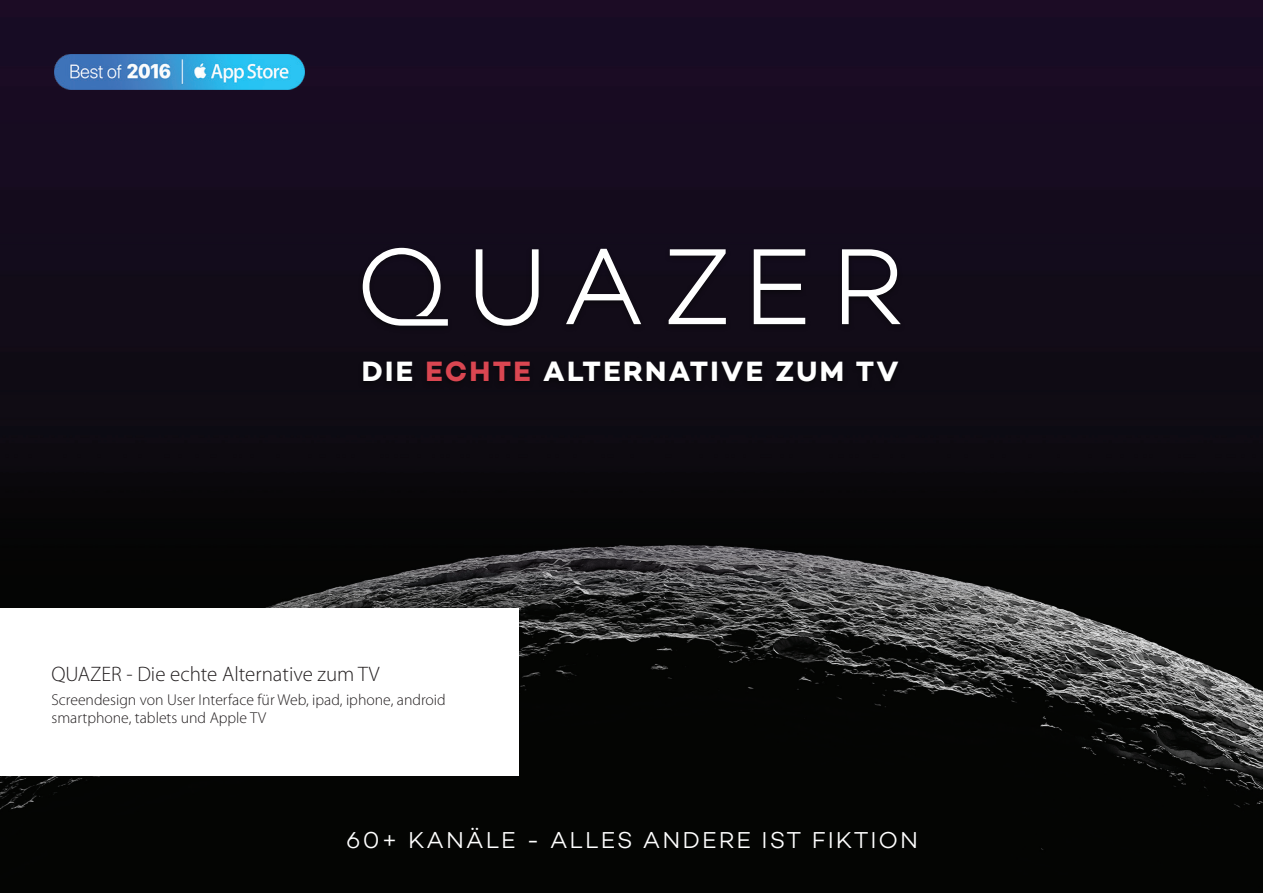
<style>
.page{position:relative;width:1263px;height:893px;background:#fff}
.page>*{position:absolute;margin:0;border:0;box-sizing:border-box;transform-origin:0 0}
.t1{font:700 28.5px "Campton";letter-spacing:.085em;color:#fff}
.t2{font:300 23.4px "Campton";letter-spacing:.085em;color:#fff}
.t3{font:300 21px "Myriad Pro";color:#231f20}
.t4{font:300 15.75px/18px "Myriad Pro";color:#231f20}
.s1{color:#da4651}
</style>
<div class="page">
<img style="left:0;top:0;width:1262px;height:893px">
<div style="left:0;top:608px;width:518px;height:167px;background:#fff"></div>
<div style="left:358px;top:246px;width:547px;height:143px;background:#110b16"></div>
<svg style="left:476px;top:249px;width:63px;height:77px;fill:#120c1a"></svg>
<svg style="left:566px;top:249px;width:75px;height:75px"></svg>
<svg style="left:669px;top:249px;width:57px;height:75px"></svg>
<svg style="left:754px;top:249px;width:51px;height:75px"></svg>
<svg style="left:842px;top:249px;width:59px;height:75px;fill:#120c1a"></svg>
<svg style="left:363px;top:248px;width:85px;height:78px;fill:#120c18"></svg>
<img style="left:54px;top:54px;width:251px;height:35px">
<h1 class="t1" style="left:362px;top:353px;width:539px">DIE <span class="s1">ECHTE</span> ALTERNATIVE ZUM TV</h1>
<h3 class="t3" style="left:51px;top:661px;width:330px">QUAZER - Die echte Alternative zum TV</h3>
<p class="t4" style="left:51px;top:690px;width:396px">Screendesign von User Interface für Web, ipad, iphone, android smartphone, tablets und Apple TV</p>
<h2 class="t2" style="left:346px;top:826px;width:573px">60+ KANÄLE - ALLES ANDERE IST FIKTION</h2>
</div>
